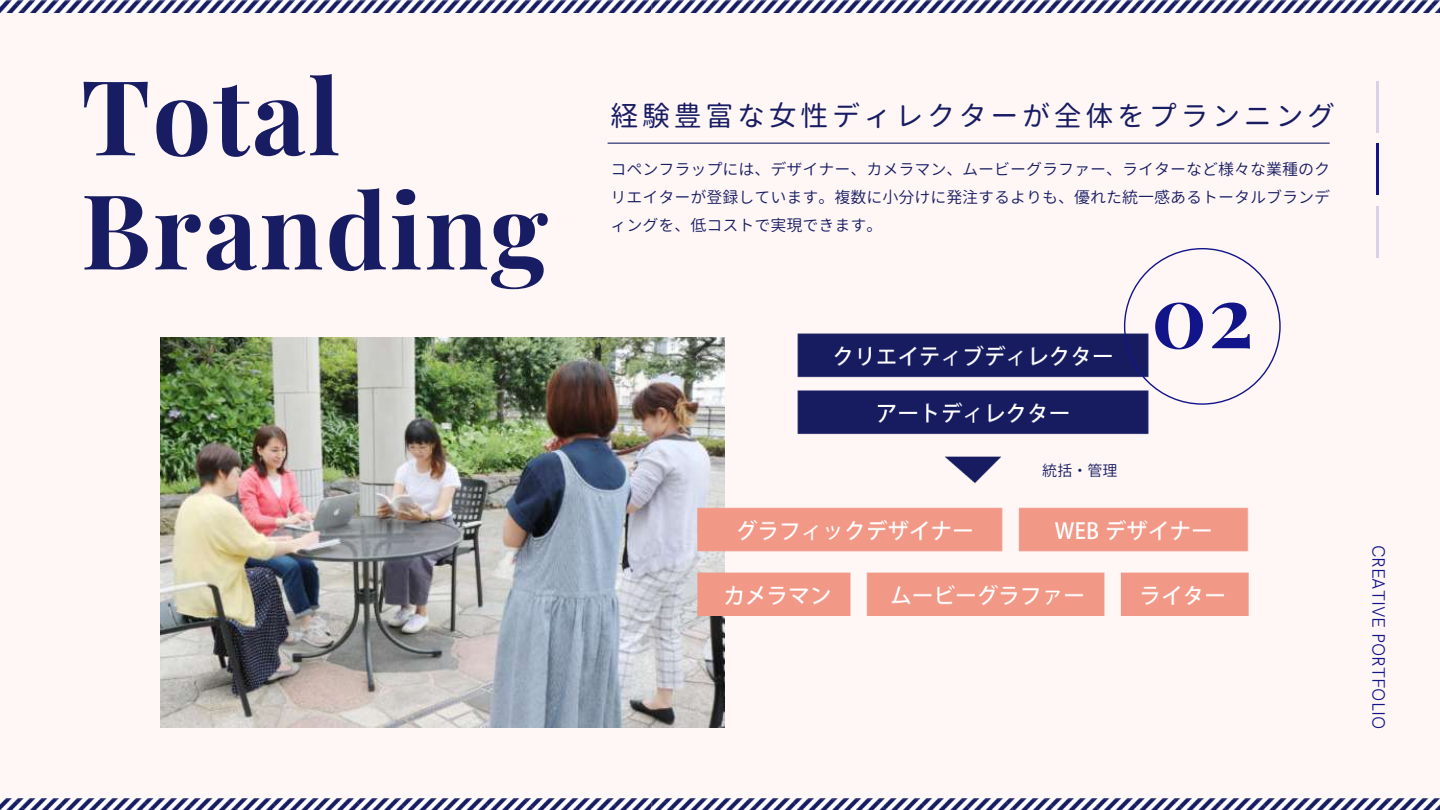
<style>
.page{position:relative;width:1440px;height:810px;background:#fff6f6}
.page>*{position:absolute;margin:0;border:0;box-sizing:border-box;transform-origin:0 0}
.t1{font:700 104px/114.2px "Playfair Display";letter-spacing:.02em;color:#181d63}
.t2{font:700 86px "Playfair Display";color:#121489}
.t3{font:28px "Gen Jyuu Gothic";letter-spacing:.13em;color:#181d63}
.t4{font:300 18px "HK Grotesk";color:#121489}
.t5{font:16px/27.8px "Gen Jyuu Gothic";color:#181d63;text-align:justify}
.t6{font:15px "Gen Jyuu Gothic";color:#181d63}
</style>
<div class="page">
<hr style="left:1376px;top:81px;width:2px;height:52px;background:#121489">
<hr style="left:1376px;top:144px;width:2px;height:51px;background:#121489">
<hr style="left:1376px;top:206px;width:2px;height:52px;background:#121489">
<img style="left:0;top:0;width:652px;height:12px">
<img style="left:652px;top:0;width:788px;height:12px">
<img style="left:0;top:798px;width:652px;height:12px">
<img style="left:652px;top:798px;width:788px;height:12px">
<svg style="left:608px;top:143px;width:722px;height:1px"></svg>
<img style="left:160px;top:337px;width:564px;height:390px">
<img style="left:696px;top:333px;width:553px;height:282px">
<svg style="left:1124px;top:248px;width:157px;height:157px"></svg>
<h1 class="t1" style="left:81px;top:55px;width:469px">Total<br>Branding</h1>
<h3 class="t3" style="left:610px;top:96px;width:726px">経験豊富な女性ディレクターが全体をプランニング</h3>
<p class="t5" style="left:610px;top:155px;width:721px">コペンフラップには、デザイナー、カメラマン、ムービーグラファー、ライターなど様々な業種のクリエイターが登録しています。複数に小分けに発注するよりも、優れた統一感あるトータルブランディングを、低コストで実現できます。</p>
<h2 class="t2" style="left:1151px;top:255px;width:104px">02</h2>
<p class="t6" style="left:1042px;top:460px;width:77px">統括・管理</p>
<p class="t4" style="left:1389px;top:545px;width:186px;rotate:90deg">CREATIVE PORTFOLIO</p>
</div>
